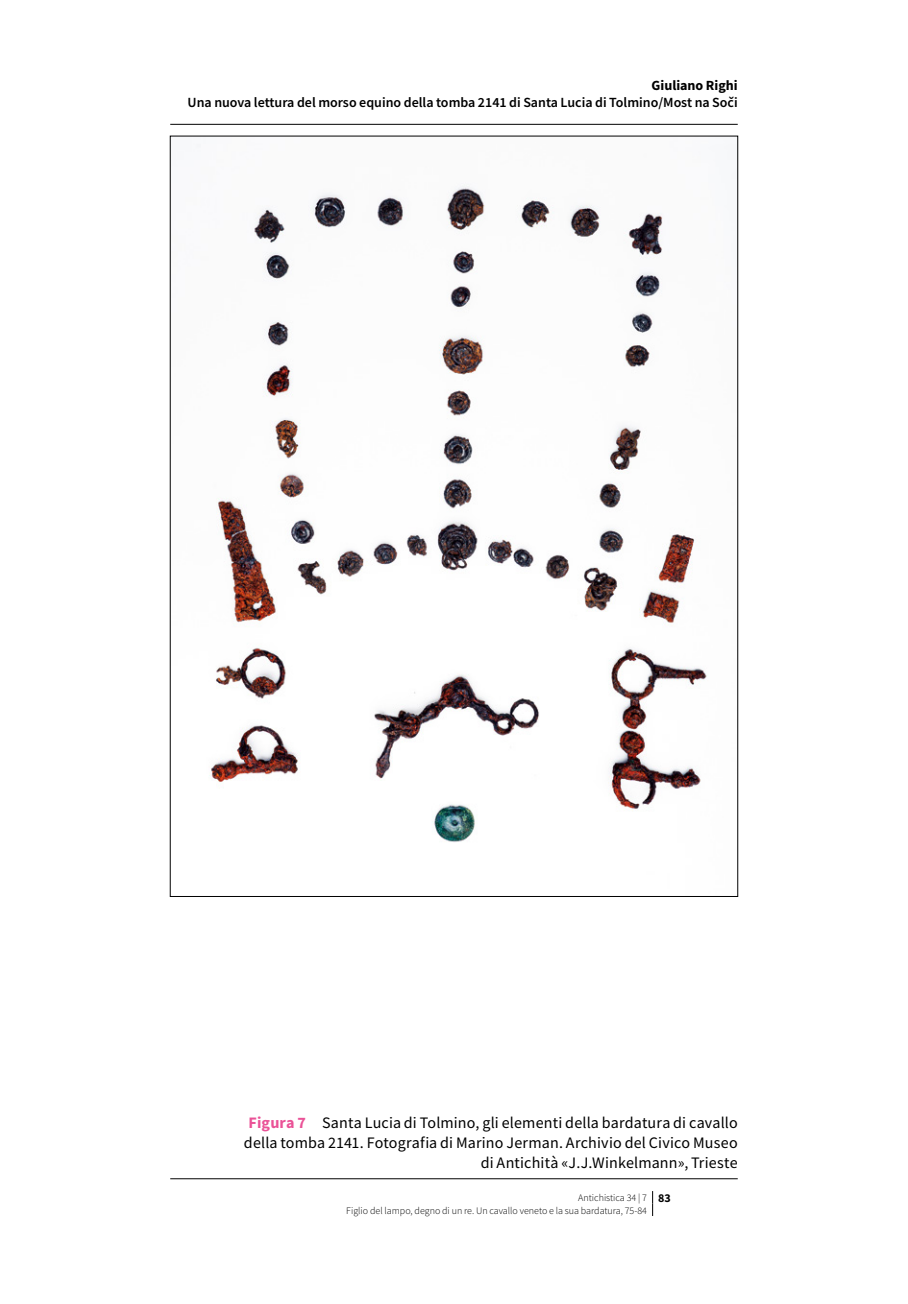
<style>
.page{position:relative;width:908px;height:1304px;background:#fff}
.page>*{position:absolute;margin:0;border:0;box-sizing:border-box;transform-origin:0 0}
.t1{font:16px/20px "Source Sans Pro";letter-spacing:.01em;color:#000;text-align:right}
.t2{font:600 14px "Source Sans Pro";color:#000}
.t3{font:700 14px "Source Sans Pro";color:#000}
.t4{font:300 10px/12.4px "Source Sans Pro";color:#000}
.s1{font-weight:700;color:#ea5297}
.s2{font-weight:700;font-size:12px}
</style>
<div class="page">
<svg style="left:652px;top:1191px;width:1px;height:25px"></svg>
<img style="left:209px;top:186px;width:498px;height:656px">
<hr style="left:170px;top:124px;width:567px;height:1px;background:#000">
<hr style="left:170px;top:1178px;width:567px;height:1px;background:#000">
<p class="t3" style="left:651px;top:76px;width:88px">Giuliano Righi</p>
<p class="t2" style="left:187px;top:94px;width:551px">Una nuova lettura del morso equino della tomba 2141 di Santa Lucia di Tolmino/Most na Soči</p>
<p class="t1" style="left:244px;top:1112px;width:495px"><span class="s1">Figura 7</span> Santa Lucia di Tolmino, gli elementi della bardatura di cavallo della tomba 2141. Fotografia di Marino Jerman. Archivio del Civico Museo di Antichità «J.J.Winkelmann», Trieste</p>
<p class="t4" style="left:346px;top:1191px;width:326px;text-indent:232px">Antichistica 34 | 7 <span class="s2">83<br></span>Figlio del lampo, degno di un re. Un cavallo veneto e la sua bardatura, 75-84</p>
</div>
